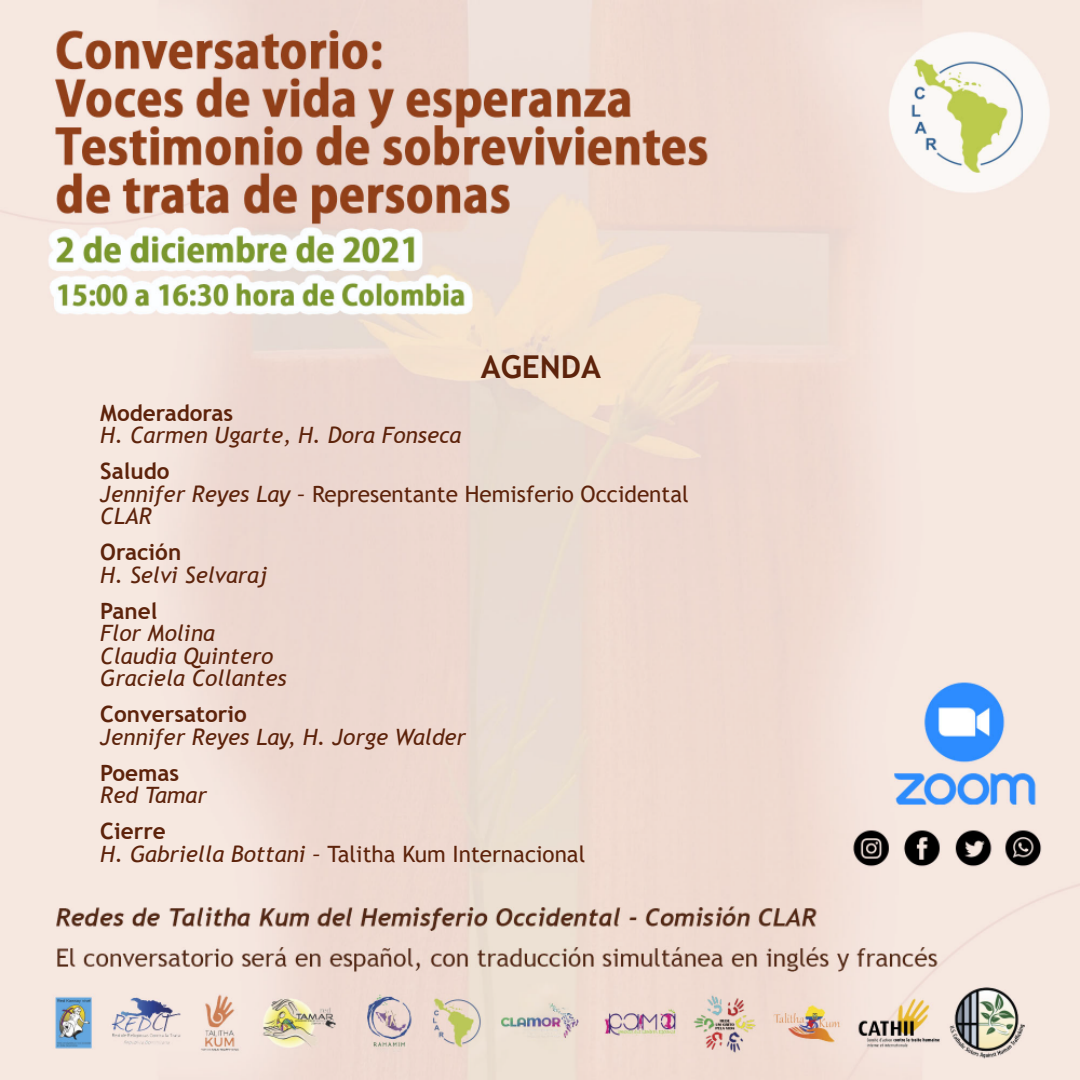
<style>
.page{position:relative;width:1080px;height:1080px;background:#fff}
.page>*{position:absolute;margin:0;border:0;box-sizing:border-box;transform-origin:0 0}
.t1{font:700 31.5px "Trebuchet MS";color:#5d230b}
.t2{font:italic 22.5px/22.5px "Trebuchet MS";color:#5d230b}
.t3{font:22.5px/22.5px "Trebuchet MS";color:#5d230b}
.t4{font:700 22.5px "Trebuchet MS";color:#5d230b}
.s1{font-weight:700}
.s2{font-style:italic}
</style>
<div class="page">
<img style="left:0;top:0;width:1080px;height:1080px">
<h1 class="t1" style="left:481px;top:347px;width:122px">AGENDA</h1>
<p class="t4" style="left:100px;top:398px;width:134px">Moderadoras</p>
<p class="t2" style="left:100px;top:424px;width:362px">H. Carmen Ugarte, H. Dora Fonseca</p>
<p class="t3" style="left:100px;top:460px;width:590px"><span class="s1">Saludo<br></span><span class="s2">Jennifer Reyes Lay –</span> Representante Hemisferio Occidental<br><span class="s2">CLAR</span></p>
<p class="t4" style="left:100px;top:538px;width:82px">Oración</p>
<p class="t2" style="left:100px;top:563px;width:168px">H. Selvi Selvaraj</p>
<p class="t4" style="left:100px;top:596px;width:58px">Panel</p>
<p class="t2" style="left:100px;top:622px;width:188px">Flor Molina<br>Claudia Quintero<br>Graciela Collantes</p>
<p class="t4" style="left:100px;top:700px;width:148px">Conversatorio</p>
<p class="t2" style="left:100px;top:725px;width:367px">Jennifer Reyes Lay, H. Jorge Walder</p>
<p class="t4" style="left:100px;top:758px;width:80px">Poemas</p>
<p class="t2" style="left:100px;top:784px;width:108px">Red Tamar</p>
<p class="t3" style="left:100px;top:820px;width:487px"><span class="s1">Cierre<br></span><span class="s2">H. Gabriella Bottani –</span> Talitha Kum Internacional</p>
</div>
